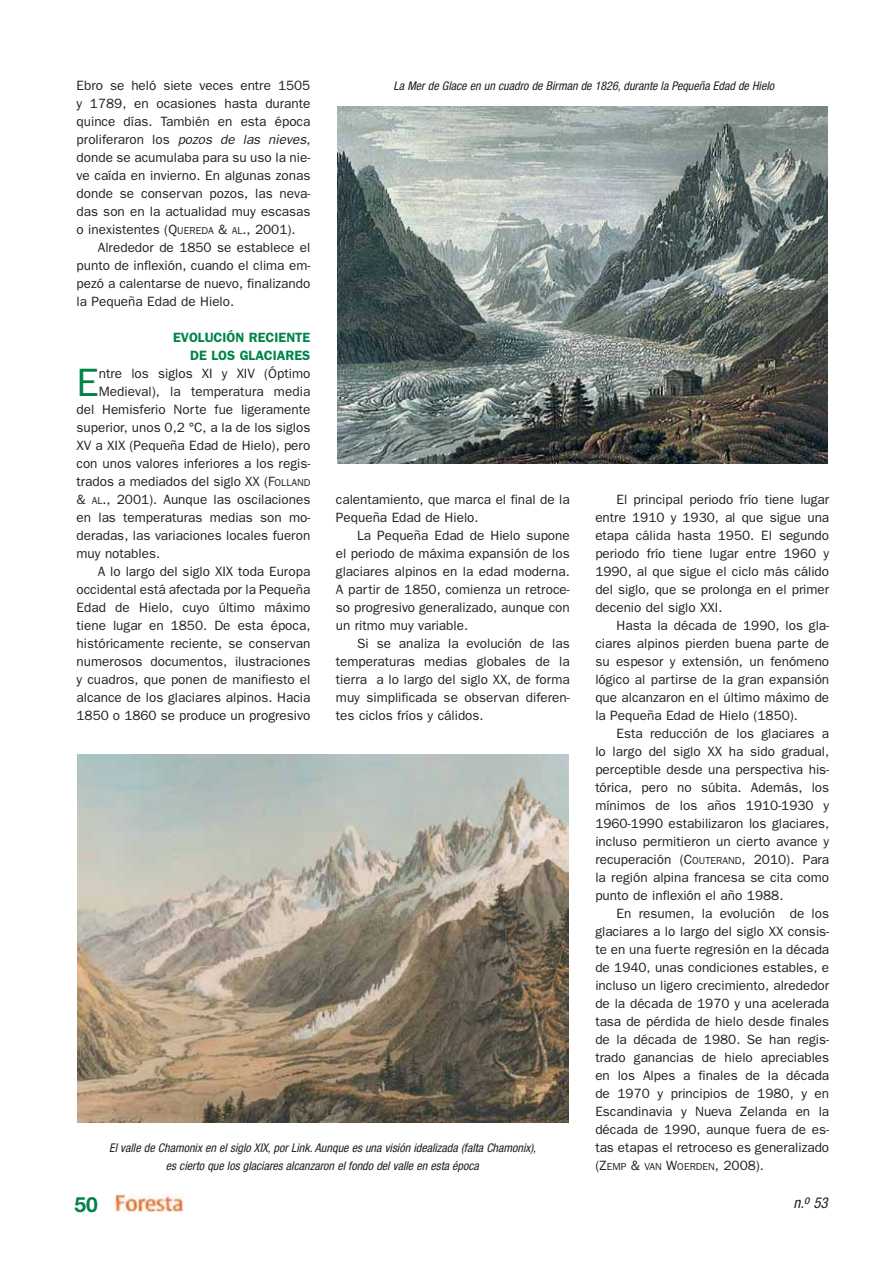
<style>
.page{position:relative;width:893px;height:1263px;background:#fff}
.page>*{position:absolute;margin:0;border:0;box-sizing:border-box;transform-origin:0 0}
.t1{font:39.75px "Franklin Gothic";color:#008348}
.t2{font:700 21px "Helvetica Neue";color:#008348}
.t3{font:italic condensed 15px "Helvetica Neue";color:#231f20}
.t4{font:13.5px/18px "Franklin Gothic";color:#231f20;text-align:justify}
.t5{font:600 13.5px/18px "Franklin Gothic";color:#008348;text-align:right}
.t6{font:italic condensed 12px/18px "Helvetica Neue";color:#231f20;text-align:center}
.t7{font:10.05px "Franklin Gothic";color:#231f20}
.s1{font-style:italic}
.s2{font-style:inherit}
.s3{font-size:10.05px}
.s4{font-size:13.5px}
</style>
<div class="page">
<img style="left:115px;top:1195px;width:68px;height:17px">
<img style="left:337px;top:107px;width:491px;height:357px">
<img style="left:78px;top:754px;width:490px;height:369px">
<p class="t4" style="left:77px;top:78px;width:235px">Ebro se heló siete veces entre 1505 y 1789, en ocasiones hasta durante quince días. También en esta época proliferaron los <span class="s1">pozos de las nieves</span>, donde se acumulaba para su uso la nie&shy;ve caída en invierno. En algunas zonas donde se conservan pozos, las neva&shy;das son en la actualidad muy escasas o inexistentes (<span class="s2">Q</span><span class="s3">UEREDA</span> <span class="s2">&amp;</span> <span class="s3">AL</span>., 2001).</p>
<p class="t4" style="left:77px;top:240px;width:235px;text-indent:21px">Alrededor de 1850 se establece el punto de inflexión, cuando el clima em&shy;pezó a calentarse de nuevo, finalizando la Pequeña Edad de Hielo.</p>
<p class="t5" style="left:173px;top:330px;width:139px">EVOLUCIÓN RECIENTE<br>DE LOS GLACIARES</p>
<h1 class="t1" style="left:77px;top:369px;width:24px">E</h1>
<p class="t4" style="left:99px;top:366px;width:213px">ntre los siglos XI y XIV (Óptimo</p>
<p class="t6" style="left:393px;top:78px;width:382px">La Mer de Glace en un cuadro de Birman de 1826, durante la Pequeña Edad de Hielo</p>
<p class="t4" style="left:99px;top:384px;width:213px">Medieval), la temperatura media</p>
<p class="t4" style="left:77px;top:402px;width:235px">del Hemisferio Norte fue ligeramente</p>
<p class="t4" style="left:77px;top:420px;width:235px">superior, unos 0,2 °C, a la de los siglos</p>
<p class="t4" style="left:77px;top:438px;width:235px">XV a XIX (Pequeña Edad de Hielo), pero</p>
<p class="t4" style="left:77px;top:456px;width:235px">con unos valores inferiores a los regis-</p>
<p class="t4" style="left:77px;top:474px;width:235px">trados a mediados del siglo XX (<span class="s2">F</span><span class="s3">OLLAND</span></p>
<p class="t4" style="left:77px;top:492px;width:235px"><span class="s2">&amp;</span> <span class="s3">AL</span><span class="s2">.</span>, 2001). Aunque las oscilaciones</p>
<p class="t4" style="left:76px;top:510px;width:235px">en las temperaturas medias son mo-</p>
<p class="t4" style="left:76px;top:528px;width:235px">deradas, las variaciones locales fueron</p>
<p class="t4" style="left:76px;top:546px;width:85px">muy notables.</p>
<p class="t4" style="left:98px;top:564px;width:214px">A lo largo del siglo XIX toda Europa</p>
<p class="t4" style="left:76px;top:582px;width:235px">occidental está afectada por la Pequeña</p>
<p class="t4" style="left:76px;top:600px;width:235px">Edad de Hielo, cuyo último máximo</p>
<p class="t4" style="left:76px;top:618px;width:235px">tiene lugar en 1850. De esta época,</p>
<p class="t4" style="left:76px;top:636px;width:235px">históricamente reciente, se conservan</p>
<p class="t4" style="left:76px;top:654px;width:235px">numerosos documentos, ilustraciones</p>
<p class="t4" style="left:76px;top:672px;width:235px">y cuadros, que ponen de manifiesto el</p>
<p class="t4" style="left:76px;top:690px;width:235px">alcance de los glaciares alpinos. Hacia</p>
<p class="t4" style="left:76px;top:708px;width:235px">1850 o 1860 se produce un progresivo</p>
<p class="t4" style="left:595px;top:492px;width:235px;text-indent:21px">El principal periodo frío tiene lugar entre 1910 y 1930, al que sigue una etapa cálida hasta 1950. El segundo periodo frío tiene lugar entre 1960 y 1990, al que sigue el ciclo más cálido del siglo, que se prolonga en el primer decenio del siglo XXI.</p>
<p class="t4" style="left:595px;top:618px;width:235px;text-indent:21px">Hasta la década de 1990, los gla&shy;ciares alpinos pierden buena parte de su espesor y extensión, un fenómeno lógico al partirse de la gran expansión que alcanzaron en el último máximo de la Pequeña Edad de Hielo (1850).</p>
<p class="t4" style="left:595px;top:726px;width:235px;text-indent:21px">Esta reducción de los glaciares a lo largo del siglo XX ha sido gradual, perceptible desde una perspectiva his&shy;tórica, pero no súbita. Además, los mínimos de los años 1910-1930 y 1960-1990 estabilizaron los glaciares, incluso permitieron un cierto avance y recuperación <span class="s2">(C</span><span class="s3">OUTERAND</span><span class="s2">,</span> 2010). Para la región alpina francesa se cita como punto de inflexión el año 1988.</p>
<p class="t4" style="left:595px;top:906px;width:235px;text-indent:21px">En resumen, la evolución de los glaciares a lo largo del siglo XX consis&shy;te en una fuerte regresión en la década de 1940, unas condiciones estables, e incluso un ligero crecimiento, alrededor de la década de 1970 y una acelerada tasa de pérdida de hielo desde finales de la década de 1980. Se han regis&shy;trado ganancias de hielo apreciables en los Alpes a finales de la década de 1970 y principios de 1980, y en Escandinavia y Nueva Zelanda en la década de 1990, aunque fuera de es&shy;tas etapas el retroceso es generalizado</p>
<p class="t7" style="left:595px;top:1163px;width:170px"><span class="s4">(</span><span class="s4">Z</span>EMP <span class="s4">&amp;</span> VAN <span class="s4">W</span>OERDEN<span class="s4">,</span> <span class="s4">2008).</span></p>
<p class="t4" style="left:336px;top:492px;width:235px">calentamiento, que marca el final de la<br>Pequeña Edad de Hielo.</p>
<p class="t4" style="left:336px;top:528px;width:235px;text-indent:21px">La Pequeña Edad de Hielo supone el periodo de máxima expansión de los glaciares alpinos en la edad moderna.<br>A partir de 1850, comienza un retroce&shy;so progresivo generalizado, aunque con un ritmo muy variable.</p>
<p class="t4" style="left:336px;top:636px;width:235px;text-indent:21px">Si se analiza la evolución de las temperaturas medias globales de la tierra a lo largo del siglo XX, de forma muy simplificada se observan diferen&shy;tes ciclos fríos y cálidos.</p>
<p class="t6" style="left:109px;top:1140px;width:428px">El valle de Chamonix en el siglo XIX, por Link. Aunque es una visión idealizada (falta Chamonix), es cierto que los glaciares alcanzaron el fondo del valle en esta época</p>
<h2 class="t2" style="left:75px;top:1197px;width:25px">50</h2>
<p class="t3" style="left:793px;top:1197px;width:36px">n.<sup>o</sup> 53</p>
</div>
